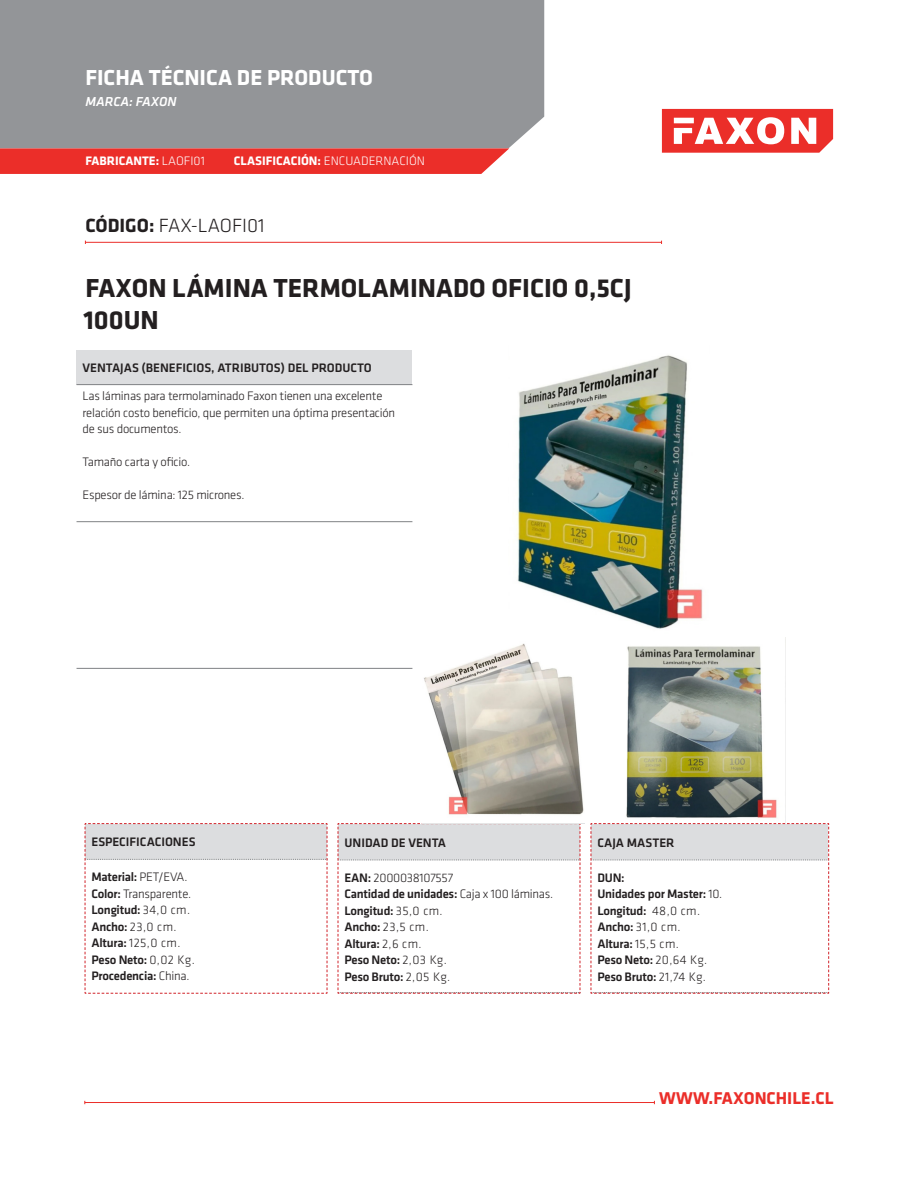
<style>
.page{position:relative;width:918px;height:1188px;background:#fff}
.page>*{position:absolute;margin:0;border:0;box-sizing:border-box;transform-origin:0 0}
.t1{font:700 27px/31.5px "Klavika";color:#231f20}
.t2{font:700 22.5px "Klavika";color:#fff}
.t3{font:300 19.8px "Klavika";color:#231f20}
.t4{font:700 17.7px "Klavika";color:#eb2e29}
.t5{font:italic 500 13.5px "Klavika";color:#fff}
.t6{font:300 12.75px/16.5px "Klavika";letter-spacing:-.02em;color:#231f20}
.t7{font:500 12.75px "Klavika";letter-spacing:-.02em;color:#231f20}
.t8{font:500 12.75px "Klavika";color:#231f20}
.t9{font:700 12.75px "Klavika";color:#fff}
.s1{font-weight:300}
.s2{font-weight:700}
.s3{font-weight:500}
</style>
<div class="page">
<img style="left:517px;top:355px;width:186px;height:274px">
<svg style="left:662px;top:109px;width:171px;height:44px"></svg>
<hr style="left:85px;top:242px;width:577px;height:1px;background:#eb2e29">
<div style="left:0;top:0;width:544px;height:148px;background:#939598"></div>
<svg style="left:84px;top:823px;width:244px;height:171px"></svg>
<svg style="left:337px;top:823px;width:244px;height:171px"></svg>
<svg style="left:590px;top:823px;width:240px;height:171px"></svg>
<svg style="left:0;top:148px;width:509px;height:26px;background:#eb3631"></svg>
<div style="left:77px;top:350px;width:335px;height:35px;background:#dcdddf"></div>
<hr style="left:77px;top:668px;width:335px;height:1px;background:#808285">
<hr style="left:77px;top:384px;width:335px;height:1px;background:#808285">
<hr style="left:77px;top:521px;width:335px;height:1px;background:#808285">
<hr style="left:85px;top:1102px;width:569px;height:1px;background:#eb2e29">
<img style="left:424px;top:643px;width:160px;height:172px">
<img style="left:626px;top:638px;width:160px;height:185px">
<p class="t2" style="left:85px;top:65px;width:289px">FICHA TÉCNICA DE PRODUCTO</p>
<p class="t5" style="left:85px;top:94px;width:93px">MARCA: FAXON</p>
<p class="t9" style="left:86px;top:154px;width:121px">FABRICANTE: <span class="s1">LAOFI01</span></p>
<p class="t9" style="left:234px;top:154px;width:193px">CLASIFICACIÓN: <span class="s1">ENCUADERNACIÓN</span></p>
<p class="t3" style="left:85px;top:215px;width:181px"><span class="s2">CÓDIGO:</span> FAX-LAOFI01</p>
<p class="t1" style="left:83px;top:273px;width:549px">FAXON LÁMINA TERMOLAMINADO OFICIO 0,5CJ<br>100UN</p>
<p class="t8" style="left:83px;top:361px;width:291px">VENTAJAS (BENEFICIOS, ATRIBUTOS) DEL PRODUCTO</p>
<p class="t6" style="left:83px;top:388px;width:314px">Las láminas para termolaminado Faxon tienen una excelente relación costo beneficio, que permiten una óptima presentación de sus documentos.</p>
<p class="t6" style="left:83px;top:454px;width:109px">Tamaño carta y oficio.</p>
<p class="t6" style="left:83px;top:487px;width:163px">Espesor de lámina: 125 micrones.</p>
<p class="t8" style="left:91px;top:835px;width:106px">ESPECIFICACIONES</p>
<p class="t7" style="left:91px;top:870px;width:98px">Material: <span class="s1">PET/EVA.</span></p>
<p class="t6" style="left:91px;top:886px;width:101px"><span class="s3">Color:</span> Transparente.</p>
<p class="t7" style="left:91px;top:903px;width:100px">Longitud: <span class="s1">34,0 cm.</span></p>
<p class="t6" style="left:91px;top:919px;width:87px"><span class="s3">Ancho:</span> 23,0 cm.</p>
<p class="t6" style="left:91px;top:935px;width:90px"><span class="s3">Altura:</span> 125,0 cm.</p>
<p class="t7" style="left:91px;top:953px;width:105px">Peso Neto: <span class="s1">0,02 Kg.</span></p>
<p class="t7" style="left:91px;top:969px;width:99px">Procedencia: <span class="s1">China.</span></p>
<p class="t8" style="left:344px;top:836px;width:103px">UNIDAD DE VENTA</p>
<p class="t6" style="left:344px;top:869px;width:110px"><span class="s3">EAN:</span> 2000038107557</p>
<p class="t7" style="left:344px;top:887px;width:210px">Cantidad de unidades: <span class="s1">Caja x 100 láminas.</span></p>
<p class="t7" style="left:344px;top:903px;width:100px">Longitud: <span class="s1">35,0 cm.</span></p>
<p class="t6" style="left:344px;top:919px;width:86px"><span class="s3">Ancho:</span> 23,5 cm.</p>
<p class="t7" style="left:344px;top:936px;width:79px">Altura: <span class="s1">2,6 cm.</span></p>
<p class="t7" style="left:344px;top:953px;width:104px">Peso Neto: <span class="s1">2,03 Kg.</span></p>
<p class="t7" style="left:344px;top:969px;width:107px">Peso Bruto: <span class="s1">2,05 Kg.</span></p>
<p class="t8" style="left:597px;top:836px;width:79px">CAJA MASTER</p>
<p class="t7" style="left:597px;top:870px;width:29px">DUN:</p>
<p class="t7" style="left:597px;top:887px;width:126px">Unidades por Master: <span class="s1">10.</span></p>
<p class="t7" style="left:597px;top:903px;width:104px">Longitud: <span class="s1">48,0 cm.</span></p>
<p class="t6" style="left:597px;top:919px;width:85px"><span class="s3">Ancho:</span> 31,0 cm.</p>
<p class="t7" style="left:597px;top:936px;width:83px">Altura: <span class="s1">15,5 cm.</span></p>
<p class="t7" style="left:597px;top:953px;width:111px">Peso Neto: <span class="s1">20,64 Kg.</span></p>
<p class="t7" style="left:597px;top:969px;width:110px">Peso Bruto: <span class="s1">21,74 Kg.</span></p>
<p class="t4" style="left:659px;top:1088px;width:176px">WWW.FAXONCHILE.CL</p>
</div>
